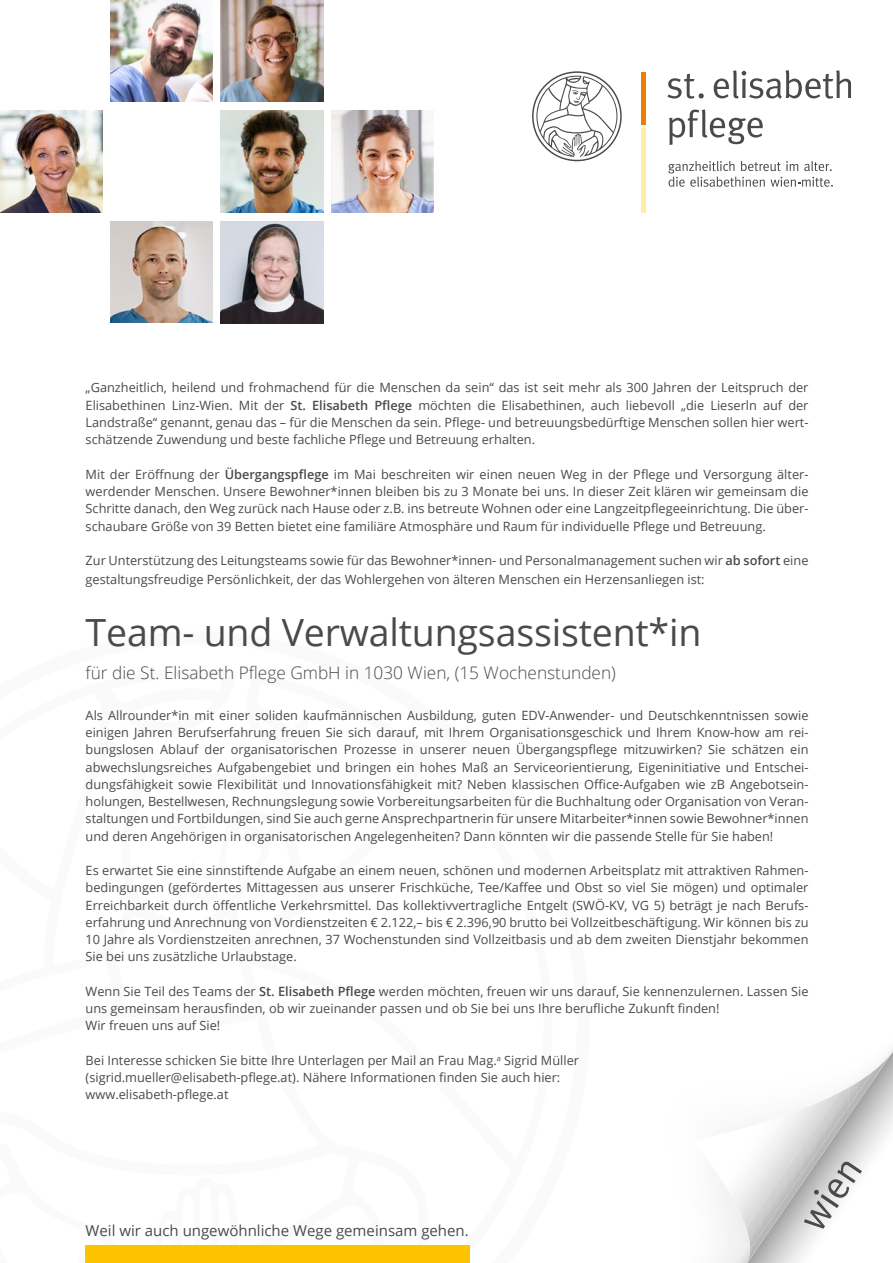
<style>
.page{position:relative;width:893px;height:1263px;background:#fff}
.page>*{position:absolute;margin:0;border:0;box-sizing:border-box;transform-origin:0 0}
.t1{font:39.9px "Meta";color:#4a4a49}
.t2{font:37.5px "Open Sans";letter-spacing:-.005em;color:#4a4a49}
.t3{font:300 17.25px "Open Sans";color:#4a4a49}
.t4{font:15px "Open Sans";color:#4a4a49}
.t5{font:12.75px/17.2px "Open Sans";color:#4a4a49;text-align:justify}
.s1{font-weight:600}
</style>
<div class="page">
<img style="left:110px;top:0;width:102px;height:102px">
<svg style="left:721px;top:1048px;width:172px;height:215px"></svg>
<img style="left:721px;top:1122px;width:43px;height:60px">
<div style="left:86px;top:1246px;width:384px;height:17px;background:#fdc300"></div>
<hr style="left:641px;top:72px;width:4px;height:52px;background:#ef7d00">
<hr style="left:641px;top:128px;width:4px;height:85px;background:#ffeea4">
<svg style="left:532px;top:71px;width:90px;height:90px"></svg>
<svg style="left:667px;top:74px;width:37px;height:25px"></svg>
<svg style="left:714px;top:70px;width:137px;height:29px"></svg>
<svg style="left:669px;top:109px;width:94px;height:36px"></svg>
<svg style="left:668px;top:161px;width:165px;height:26px"></svg>
<img style="left:221px;top:110px;width:102px;height:102px">
<img style="left:0;top:111px;width:102px;height:102px">
<img style="left:110px;top:221px;width:102px;height:102px">
<img style="left:221px;top:0;width:102px;height:102px">
<img style="left:332px;top:110px;width:102px;height:102px">
<img style="left:221px;top:221px;width:102px;height:102px">
<p class="t5" style="left:86px;top:379px;width:724px">„Ganzheitlich, heilend und frohmachend für die Menschen da sein“ das ist seit mehr als 300 Jahren der Leitspruch der Elisabethinen Linz-Wien. Mit der <span class="s1">St. Elisabeth Pflege</span> möchten die Elisabethinen, auch liebevoll „die Lieserln auf der Landstraße“ genannt, genau das – für die Menschen da sein. Pflege- und betreuungsbedürftige Menschen sollen hier wert&shy;schätzende Zuwendung und beste fachliche Pflege und Betreuung erhalten.</p>
<p class="t5" style="left:86px;top:465px;width:724px">Mit der Eröffnung der <span class="s1">Übergangspflege</span> im Mai beschreiten wir einen neuen Weg in der Pflege und Versorgung älter&shy;werdender Menschen. Unsere Bewohner*innen bleiben bis zu 3 Monate bei uns. In dieser Zeit klären wir gemeinsam die Schritte danach, den Weg zurück nach Hause oder z.B. ins betreute Wohnen oder eine Langzeitpflegeeinrichtung. Die über&shy;schaubare Größe von 39 Betten bietet eine familiäre Atmosphäre und Raum für individuelle Pflege und Betreuung.</p>
<p class="t5" style="left:86px;top:551px;width:724px;line-height:18.8px">Zur Unterstützung des Leitungsteams sowie für das Bewohner*innen- und Personalmanagement suchen wir <span class="s1">ab sofort</span> eine gestaltungsfreudige Persönlichkeit, der das Wohlergehen von älteren Menschen ein Herzensanliegen ist:</p>
<h2 class="t2" style="left:86px;top:606px;width:617px">Team- und Verwaltungsassistent*in</h2>
<h3 class="t3" style="left:86px;top:660px;width:532px">für die St. Elisabeth Pflege GmbH in 1030 Wien, (15 Wochenstunden)</h3>
<p class="t5" style="left:86px;top:706px;width:724px">Als Allrounder*in mit einer soliden kaufmännischen Ausbildung, guten EDV-Anwender- und Deutschkenntnissen sowie einigen Jahren Berufserfahrung freuen Sie sich darauf, mit Ihrem Organisationsgeschick und Ihrem Know-how am rei&shy;bungslosen Ablauf der organisatorischen Prozesse in unserer neuen Übergangspflege mitzuwirken? Sie schätzen ein abwechslungsreiches Aufgabengebiet und bringen ein hohes Maß an Serviceorientierung, Eigeninitiative und Entschei&shy;dungsfähigkeit sowie Flexibilität und Innovationsfähigkeit mit? Neben klassischen Office-Aufgaben wie zB Angebotsein&shy;holungen, Bestellwesen, Rechnungslegung sowie Vorbereitungsarbeiten für die Buchhaltung oder Organisation von Veran&shy;staltungen und Fortbildungen, sind Sie auch gerne Ansprechpartnerin für unsere Mitarbeiter*innen sowie Bewohner*innen und deren Angehörigen in organisatorischen Angelegenheiten? Dann könnten wir die passende Stelle für Sie haben!</p>
<p class="t5" style="left:86px;top:861px;width:724px">Es erwartet Sie eine sinnstiftende Aufgabe an einem neuen, schönen und modernen Arbeitsplatz mit attraktiven Rahmen&shy;bedingungen (gefördertes Mittagessen aus unserer Frischküche, Tee/Kaffee und Obst so viel Sie mögen) und optimaler Erreichbarkeit durch öffentliche Verkehrsmittel. Das kollektivvertragliche Entgelt (SWÖ-KV, VG 5) beträgt je nach Berufs&shy;erfahrung und Anrechnung von Vordienstzeiten € 2.122,– bis € 2.396,90 brutto bei Vollzeitbeschäftigung. Wir können bis zu 10 Jahre als Vordienstzeiten anrechnen, 37 Wochenstunden sind Vollzeitbasis und ab dem zweiten Dienstjahr bekommen Sie bei uns zusätzliche Urlaubstage.</p>
<p class="t5" style="left:86px;top:982px;width:724px;text-align:left">Wenn Sie Teil des Teams der <span class="s1">St. Elisabeth Pflege</span> werden möchten, freuen wir uns darauf, Sie kennenzulernen. Lassen Sie uns gemeinsam herausfinden, ob wir zueinander passen und ob Sie bei uns Ihre berufliche Zukunft finden!<br>Wir freuen uns auf Sie!</p>
<p class="t5" style="left:86px;top:1051px;width:495px;text-align:left">Bei Interesse schicken Sie bitte Ihre Unterlagen per Mail an Frau Mag.<sup>a</sup> Sigrid Müller (sigrid.mueller@elisabeth-pflege.at). Nähere Informationen finden Sie auch hier: www.elisabeth-pflege.at</p>
<p class="t4" style="left:86px;top:1220px;width:385px">Weil wir auch ungewöhnliche Wege gemeinsam gehen.</p>
<h1 class="t1" style="left:789px;top:1213px;width:80px;rotate:-56deg">wien</h1>
</div>
